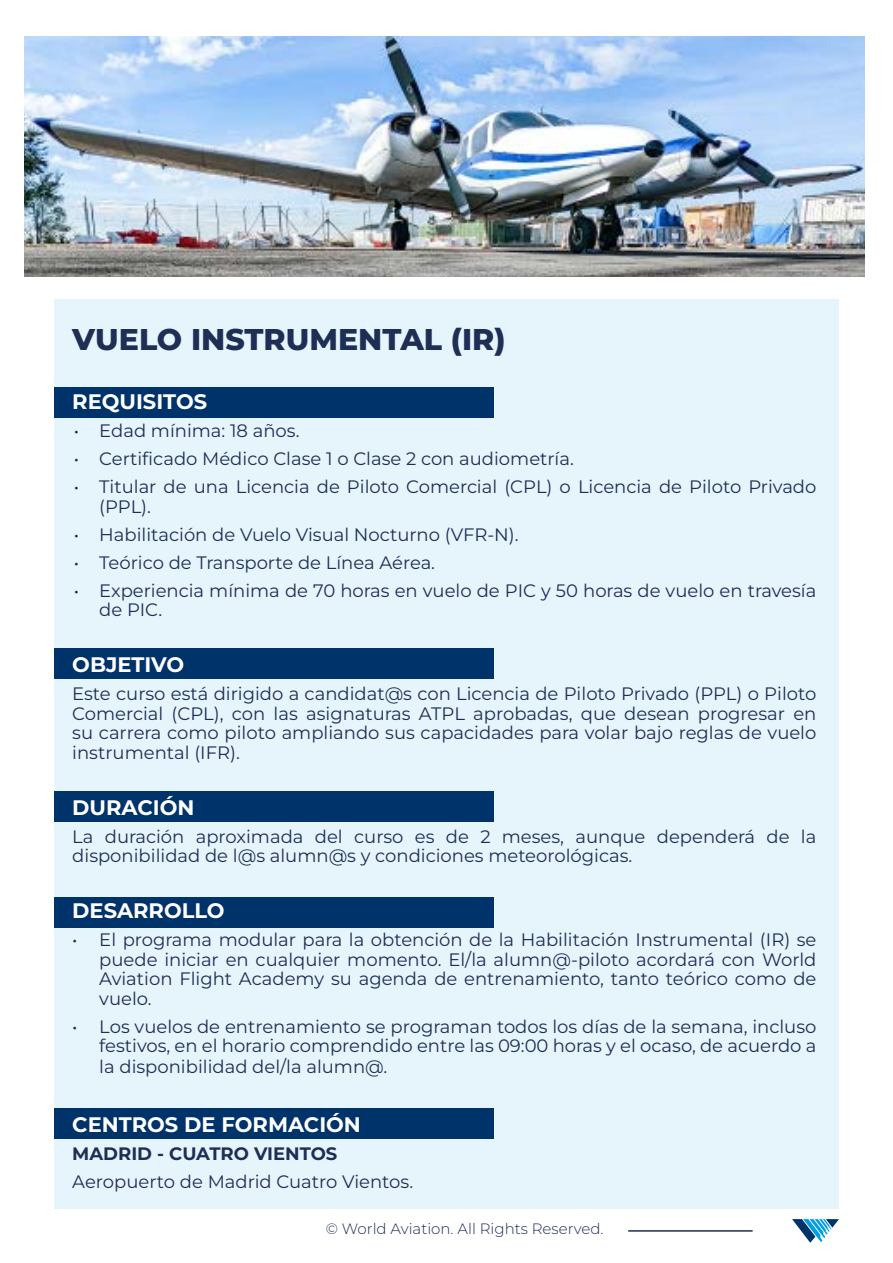
<style>
.page{position:relative;width:893px;height:1263px;background:#fff}
.page>*{position:absolute;margin:0;border:0;box-sizing:border-box;transform-origin:0 0}
.t1{font:800 30px "Montserrat";color:#1f2e55}
.t2{font:700 21px "Montserrat";color:#fff}
.t3{font:18px/19.5px "Montserrat";color:#1f2e55}
.t4{font:700 18px "Montserrat";color:#1f2e55}
.t5{font:300 15px "Montserrat";color:#1f2e55}
</style>
<div class="page">
<div style="left:54px;top:300px;width:785px;height:909px;background:#e6f5fc"></div>
<div style="left:54px;top:387px;width:439px;height:31px;background:#00336a"></div>
<div style="left:54px;top:648px;width:439px;height:31px;background:#00336a"></div>
<div style="left:54px;top:791px;width:439px;height:31px;background:#00336a"></div>
<div style="left:54px;top:897px;width:439px;height:31px;background:#00336a"></div>
<div style="left:54px;top:1108px;width:439px;height:31px;background:#00336a"></div>
<hr style="left:628px;top:1230px;width:125px;height:2px;background:#1f2e55">
<svg style="left:792px;top:1219px;width:47px;height:24px"></svg>
<img style="left:24px;top:36px;width:840px;height:241px">
<h1 class="t1" style="left:72px;top:319px;width:435px">VUELO INSTRUMENTAL (IR)</h1>
<p class="t2" style="left:72px;top:388px;width:136px">REQUISITOS</p>
<p class="t3" style="left:74px;top:420px;width:227px">• Edad mínima: 18 años.</p>
<p class="t3" style="left:74px;top:448px;width:502px">• Certificado Médico Clase 1 o Clase 2 con audiometría.</p>
<p class="t3" style="left:99px;top:476px;width:719px;text-indent:-26px">• Titular de una Licencia de Piloto Comercial (CPL) o Licencia de Piloto Privado (PPL).</p>
<p class="t3" style="left:74px;top:524px;width:446px">• Habilitación de Vuelo Visual Nocturno (VFR-N).</p>
<p class="t3" style="left:74px;top:552px;width:363px">• Teórico de Transporte de Línea Aérea.</p>
<p class="t3" style="left:99px;top:580px;width:719px;text-indent:-26px">• Experiencia mínima de 70 horas en vuelo de PIC y 50 horas de vuelo en travesía de PIC.</p>
<p class="t2" style="left:72px;top:651px;width:113px">OBJETIVO</p>
<p class="t3" style="left:72px;top:683px;width:746px;text-align:justify">Este curso está dirigido a candidat@s con Licencia de Piloto Privado (PPL) o Piloto Comercial (CPL), con las asignaturas ATPL aprobadas, que desean progresar en su carrera como piloto ampliando sus capacidades para volar bajo reglas de vuelo instrumental (IFR).</p>
<p class="t2" style="left:72px;top:793px;width:124px">DURACIÓN</p>
<p class="t3" style="left:72px;top:826px;width:746px">La duración aproximada del curso es de 2 meses, aunque dependerá de la disponibilidad de l@s alumn@s y condiciones meteorológicas.</p>
<p class="t2" style="left:72px;top:897px;width:154px">DESARROLLO</p>
<p class="t3" style="left:99px;top:930px;width:719px;text-align:justify;text-indent:-27px">• El programa modular para la obtención de la Habilitación Instrumental (IR) se puede iniciar en cualquier momento. El/la alumn@-piloto acordará con World Aviation Flight Academy su agenda de entrenamiento, tanto teórico como de vuelo.</p>
<p class="t3" style="left:99px;top:1016px;width:719px;line-height:20.2px;text-align:justify;text-indent:-27px">• Los vuelos de entrenamiento se programan todos los días de la semana, incluso festivos, en el horario comprendido entre las 09:00 horas y el ocaso, de acuerdo a la disponibilidad del/la alumn@.</p>
<p class="t2" style="left:72px;top:1111px;width:290px">CENTROS DE FORMACIÓN</p>
<p class="t4" style="left:72px;top:1142px;width:267px">MADRID - CUATRO VIENTOS</p>
<p class="t3" style="left:72px;top:1172px;width:342px">Aeropuerto de Madrid Cuatro Vientos.</p>
<p class="t5" style="left:326px;top:1218px;width:279px">© World Aviation. All Rights Reserved.</p>
</div>
